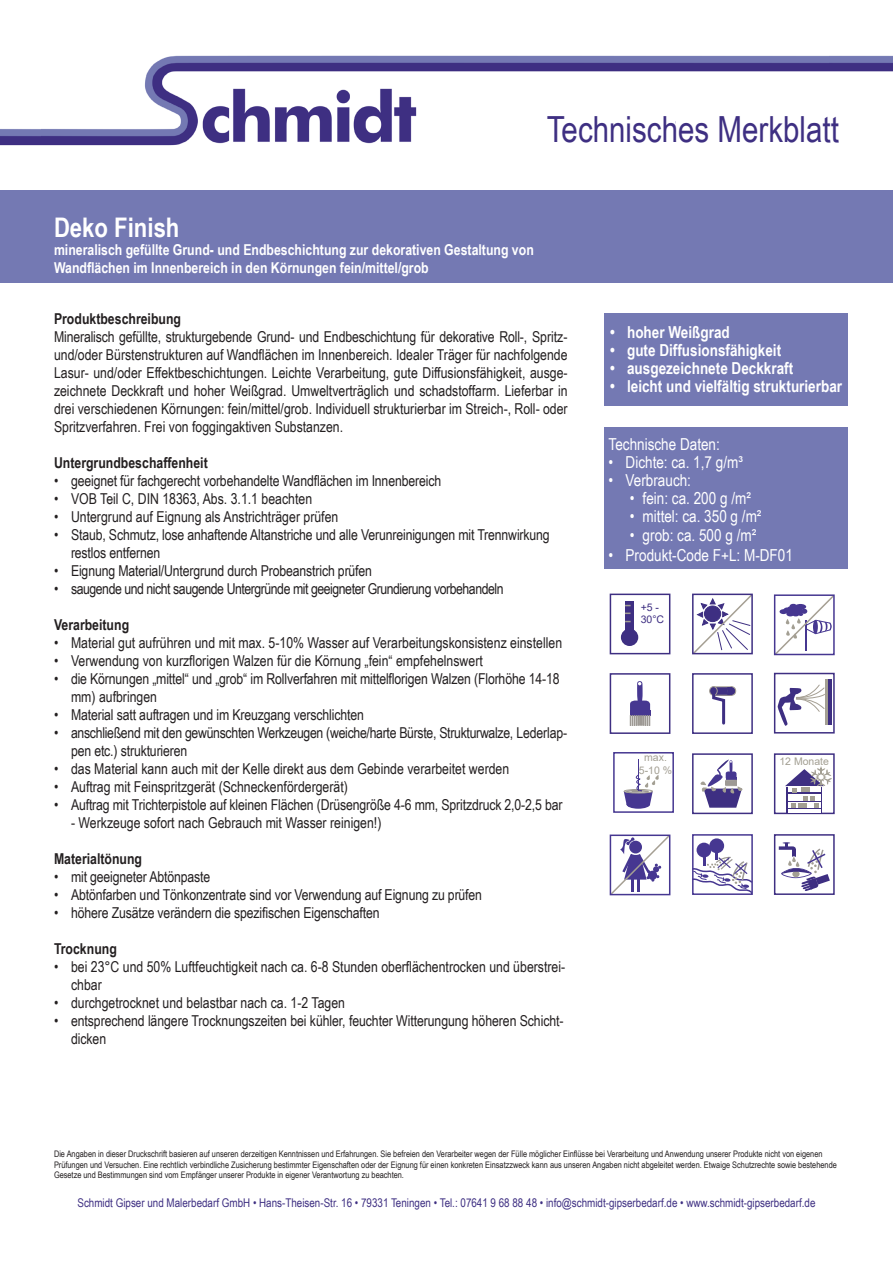
<style>
.page{position:relative;width:893px;height:1263px;background:#fff}
.page>*{position:absolute;margin:0;border:0;box-sizing:border-box;transform-origin:0 0}
.t1{font:36px "Arial Narrow";color:#3e2f82}
.t2{font:700 27px "Arial Narrow";color:#fff}
.t3{font:16.5px/18px "Arial Narrow";color:#fff}
.t4{font:700 16.5px/18px "Arial Narrow";color:#fff;text-align:justify}
.t5{font:15px/18px "Arial Narrow";letter-spacing:-.01em;color:#231f20}
.t6{font:700 15px/18px "Arial Narrow";color:#fff}
.t7{font:700 15px "Arial Narrow";color:#231f20}
.t8{font:15px "Arial Narrow";letter-spacing:-.03em;color:#231f20}
.t9{font:12px "Arial Narrow";color:#3e2f82}
.t10{font:10.5px/12.6px "Arial";color:#a39f93;text-align:center}
.t11{font:10.5px "Arial";color:#3e2f82}
.t12{font:9px/10.8px "Arial Narrow";color:#231f20}
</style>
<div class="page">
<div style="left:0;top:190px;width:893px;height:93px;background:#7479b3"></div>
<div style="left:604px;top:427px;width:243px;height:141px;background:#7479b3"></div>
<img style="left:40px;top:55px;width:790px;height:91px">
<img style="left:0;top:129px;width:40px;height:17px">
<img style="left:830px;top:55px;width:63px;height:17px">
<div style="left:425px;top:106px;width:249px;height:52px;background:#fff"></div>
<div style="left:604px;top:313px;width:243px;height:93px;background:#7479b3"></div>
<div style="left:774px;top:753px;width:61px;height:61px;border:2px solid #3e2f82"></div>
<div style="left:786px;top:787px;width:36px;height:25px;background:#3e2f82"></div>
<hr style="left:788px;top:809px;width:33px;height:4px;background:#fff">
<svg style="left:785px;top:766px;width:48px;height:42px"></svg>
<div style="left:610px;top:594px;width:60px;height:60px;border:2px solid #3e2f82"></div>
<svg style="left:625px;top:601px;width:8px;height:34px"></svg>
<div style="left:621px;top:629px;width:17px;height:17px;background:#3e2f82;border-radius:50%"></div>
<div style="left:692px;top:753px;width:61px;height:61px;border:2px solid #3e2f82"></div>
<svg style="left:700px;top:759px;width:43px;height:49px"></svg>
<svg style="left:692px;top:593px;width:61px;height:62px"></svg>
<div style="left:692px;top:594px;width:61px;height:60px;border:2px solid #3e2f82"></div>
<div style="left:774px;top:834px;width:61px;height:61px;border:2px solid #3e2f82"></div>
<svg style="left:779px;top:842px;width:53px;height:52px"></svg>
<div style="left:610px;top:673px;width:60px;height:61px;border:2px solid #3e2f82"></div>
<svg style="left:630px;top:681px;width:20px;height:45px"></svg>
<div style="left:692px;top:673px;width:61px;height:61px;border:2px solid #3e2f82"></div>
<div style="left:713px;top:686px;width:19px;height:10px;border:1px solid #a59f93"></div>
<div style="left:728px;top:687px;width:8px;height:8px;background:#3e2f82;border-radius:50%"></div>
<div style="left:728px;top:686px;width:8px;height:10px;border:1px solid #a59f93;border-radius:50%"></div>
<div style="left:709px;top:686px;width:9px;height:10px;border:1px solid #a59f93;border-radius:50%"></div>
<svg style="left:711px;top:687px;width:21px;height:38px"></svg>
<div style="left:774px;top:673px;width:61px;height:60px;border:2px solid #3e2f82"></div>
<svg style="left:778px;top:684px;width:48px;height:42px"></svg>
<hr style="left:828px;top:679px;width:4px;height:45px;background:#3e2f82">
<hr style="left:825px;top:679px;width:3px;height:45px;background:#a39f93">
<div style="left:692px;top:834px;width:61px;height:61px;border:2px solid #463791"></div>
<div style="left:709px;top:838px;width:15px;height:15px;background:#463791;border-radius:50%"></div>
<div style="left:697px;top:843px;width:14px;height:14px;background:#463791;border-radius:50%"></div>
<svg style="left:692px;top:852px;width:61px;height:43px"></svg>
<div style="left:613px;top:752px;width:61px;height:61px;border:2px solid #463791"></div>
<hr style="left:638px;top:759px;width:1px;height:31px;background:#463791">
<svg style="left:624px;top:774px;width:35px;height:34px"></svg>
<svg style="left:774px;top:597px;width:61px;height:59px"></svg>
<div style="left:774px;top:594px;width:61px;height:61px;border:2px solid #463791"></div>
<svg style="left:610px;top:834px;width:61px;height:62px"></svg>
<div style="left:610px;top:834px;width:60px;height:61px;border:2px solid #463791"></div>
<p class="t1" style="left:547px;top:103px;width:294px">Technisches Merkblatt</p>
<p class="t2" style="left:54px;top:207px;width:127px">Deko Finish</p>
<p class="t6" style="left:54px;top:239px;width:481px">mineralisch gefüllte Grund- und Endbeschichtung zur dekorativen Gestaltung von<br>Wandflächen im Innenbereich in den Körnungen fein/mittel/grob</p>
<p class="t7" style="left:54px;top:307px;width:129px">Produktbeschreibung</p>
<p class="t5" style="left:54px;top:327px;width:515px;text-align:justify">Mineralisch gefüllte, strukturgebende Grund- und Endbeschichtung für dekorative Roll-, Spritz&shy;und/oder Bürstenstrukturen auf Wandflächen im Innenbereich. Idealer Träger für nachfolgende Lasur- und/oder Effektbeschichtungen. Leichte Verarbeitung, gute Diffusionsfähigkeit, ausge&shy;zeichnete Deckkraft und hoher Weißgrad. Umweltverträglich und schadstoffarm. Lieferbar in drei verschiedenen Körnungen: fein/mittel/grob. Individuell strukturierbar im Streich-, Roll- oder Spritzverfahren. Frei von foggingaktiven Substanzen.</p>
<p class="t7" style="left:54px;top:451px;width:155px">Untergrundbeschaffenheit</p>
<p class="t5" style="left:71px;top:471px;width:372px">geeignet für fachgerecht vorbehandelte Wandflächen im Innenbereich</p>
<p class="t5" style="left:71px;top:489px;width:243px">VOB Teil C, DIN 18363, Abs. 3.1.1 beachten</p>
<p class="t5" style="left:71px;top:507px;width:269px">Untergrund auf Eignung als Anstrichträger prüfen</p>
<p class="t5" style="left:71px;top:525px;width:480px">Staub, Schmutz, lose anhaftende Altanstriche und alle Verunreinigungen mit Trennwirkung restlos entfernen</p>
<p class="t5" style="left:71px;top:561px;width:303px">Eignung Material/Untergrund durch Probeanstrich prüfen</p>
<p class="t8" style="left:71px;top:578px;width:434px">saugende und nicht saugende Untergründe mit geeigneter Grundierung vorbehandeln</p>
<p class="t7" style="left:54px;top:613px;width:77px">Verarbeitung</p>
<p class="t5" style="left:71px;top:633px;width:493px">Material gut aufrühren und mit max. 5-10% Wasser auf Verarbeitungskonsistenz einstellen</p>
<p class="t5" style="left:71px;top:651px;width:413px">Verwendung von kurzflorigen Walzen für die Körnung „fein“ empfehelnswert</p>
<p class="t5" style="left:71px;top:669px;width:490px">die Körnungen „mittel“ und „grob“ im Rollverfahren mit mittelflorigen Walzen (Florhöhe 14-18 mm) aufbringen</p>
<p class="t5" style="left:71px;top:705px;width:294px">Material satt auftragen und im Kreuzgang verschlichten</p>
<p class="t5" style="left:71px;top:723px;width:498px">anschließend mit den gewünschten Werkzeugen (weiche/harte Bürste, Strukturwalze, Lederlap&shy;pen etc.) strukturieren</p>
<p class="t5" style="left:71px;top:759px;width:440px">das Material kann auch mit der Kelle direkt aus dem Gebinde verarbeitet werden</p>
<p class="t5" style="left:71px;top:777px;width:278px">Auftrag mit Feinspritzgerät (Schneckenfördergerät)</p>
<p class="t5" style="left:71px;top:795px;width:493px">Auftrag mit Trichterpistole auf kleinen Flächen (Drüsengröße 4-6 mm, Spritzdruck 2,0-2,5 bar</p>
<p class="t5" style="left:71px;top:813px;width:312px">- Werkzeuge sofort nach Gebrauch mit Wasser reinigen!)</p>
<p class="t7" style="left:54px;top:847px;width:90px">Materialtönung</p>
<p class="t5" style="left:71px;top:867px;width:141px">mit geeigneter Abtönpaste</p>
<p class="t5" style="left:71px;top:885px;width:413px">Abtönfarben und Tönkonzentrate sind vor Verwendung auf Eignung zu prüfen</p>
<p class="t5" style="left:71px;top:903px;width:310px">höhere Zusätze verändern die spezifischen Eigenschaften</p>
<p class="t7" style="left:54px;top:937px;width:64px">Trocknung</p>
<p class="t5" style="left:71px;top:957px;width:496px">bei 23°C und 50% Luftfeuchtigkeit nach ca. 6-8 Stunden oberflächentrocken und überstrei&shy;chbar</p>
<p class="t5" style="left:71px;top:993px;width:276px">durchgetrocknet und belastbar nach ca. 1-2 Tagen</p>
<p class="t5" style="left:71px;top:1011px;width:494px">entsprechend längere Trocknungszeiten bei kühler, feuchter Witterungung höheren Schicht&shy;dicken</p>
<p class="t5" style="left:54px;top:471px;width:6px;text-align:justify">• • • •</p>
<p class="t5" style="left:54px;top:561px;width:6px">• •</p>
<p class="t5" style="left:54px;top:633px;width:6px;text-align:justify">• • •</p>
<p class="t5" style="left:54px;top:705px;width:6px">• •</p>
<p class="t5" style="left:54px;top:759px;width:6px;text-align:justify">• • •</p>
<p class="t5" style="left:54px;top:867px;width:6px;text-align:justify">• • •</p>
<p class="t5" style="left:54px;top:957px;width:6px">•</p>
<p class="t5" style="left:54px;top:993px;width:6px">• •</p>
<p class="t4" style="left:610px;top:322px;width:6px">• • • •</p>
<p class="t4" style="left:627px;top:322px;width:104px">hoher Weißgrad</p>
<p class="t4" style="left:627px;top:340px;width:156px">gute Diffusionsfähigkeit</p>
<p class="t4" style="left:627px;top:358px;width:168px">ausgezeichnete Deckkraft</p>
<p class="t4" style="left:627px;top:376px;width:217px">leicht und vielfältig strukturierbar</p>
<p class="t3" style="left:609px;top:434px;width:113px">Technische Daten:</p>
<p class="t3" style="left:626px;top:452px;width:119px">Dichte: ca. 1,7 g/m³</p>
<p class="t3" style="left:626px;top:470px;width:67px">Verbrauch:</p>
<p class="t3" style="left:643px;top:488px;width:110px">fein: ca. 200 g /m²</p>
<p class="t3" style="left:643px;top:506px;width:120px">mittel: ca. 350 g /m²</p>
<p class="t3" style="left:643px;top:526px;width:115px">grob: ca. 500 g /m²</p>
<p class="t3" style="left:626px;top:546px;width:169px">Produkt-Code F+L: M-DF01</p>
<p class="t3" style="left:609px;top:452px;width:6px">• •</p>
<p class="t3" style="left:630px;top:488px;width:6px">• •</p>
<p class="t3" style="left:630px;top:526px;width:6px">•</p>
<p class="t3" style="left:609px;top:546px;width:6px">•</p>
<p class="t11" style="left:641px;top:600px;width:20px">+5 -</p>
<p class="t11" style="left:641px;top:612px;width:25px">30°C</p>
<p class="t10" style="left:639px;top:751px;width:35px">max.<br>5-10 %</p>
<p class="t10" style="left:779px;top:755px;width:51px">12 Monate</p>
<p class="t12" style="left:54px;top:1148px;width:784px">Die Angaben in dieser Druckschrift basieren auf unseren derzeitigen Kenntnissen und Erfahrungen. Sie befreien den Verarbeiter wegen der Fülle möglicher Einflüsse bei Verarbeitung und Anwendung unserer Produkte nicht von eigenen<br>Prüfungen und Versuchen. Eine rechtlich verbindliche Zusicherung bestimmter Eigenschaften oder der Eignung für einen konkreten Einsatzzweck kann aus unseren Angaben nicht abgeleitet werden. Etwaige Schutzrechte sowie bestehende<br>Gesetze und Bestimmungen sind vom Empfänger unserer Produkte in eigener Verantwortung zu beachten.</p>
<p class="t9" style="left:77px;top:1194px;width:739px">Schmidt Gipser und Malerbedarf GmbH • Hans-Theisen-Str. 16 • 79331 Teningen • Tel.: 07641 9 68 88 48 • info@schmidt-gipserbedarf.de • www.schmidt-gipserbedarf.de</p>
</div>
